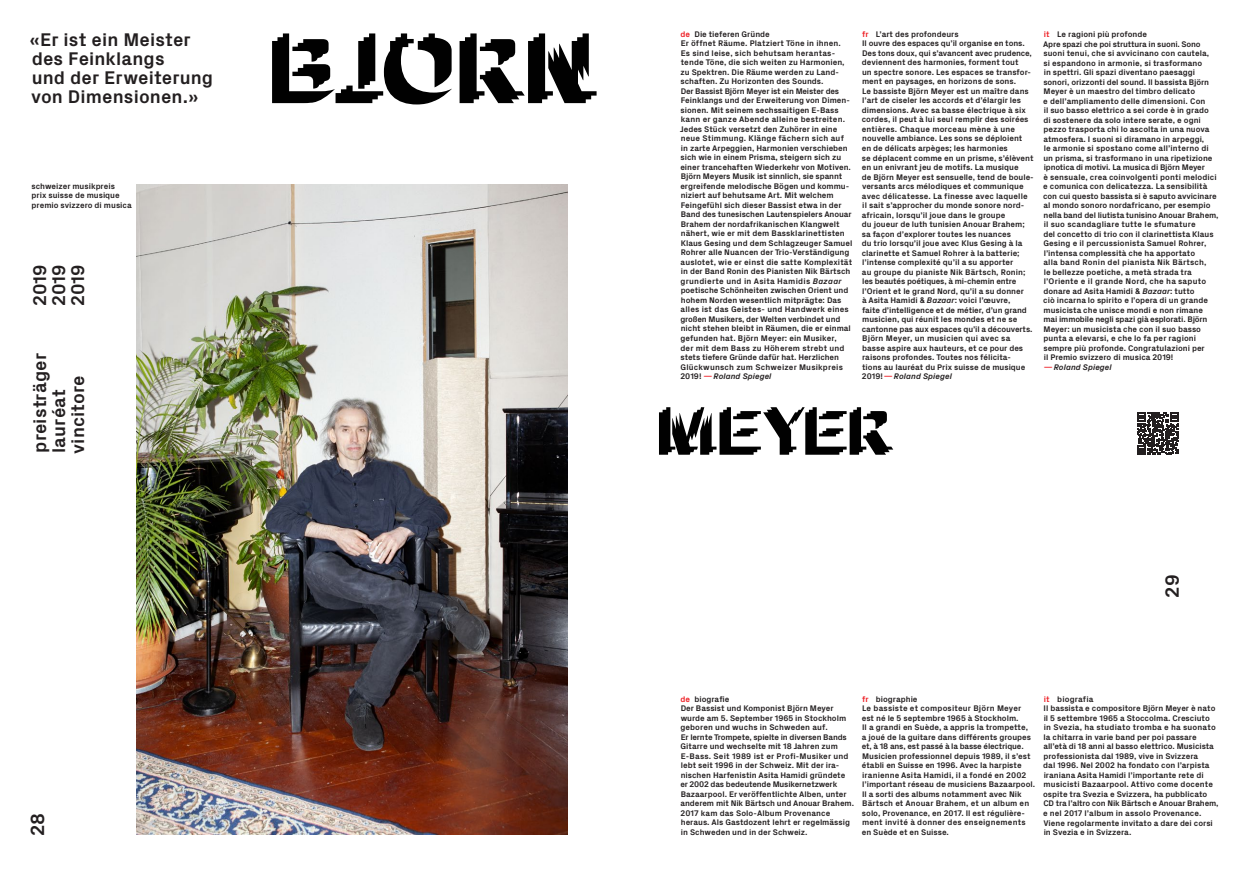
<style>
.page{position:relative;width:1248px;height:879px;background:#fff}
.page>*{position:absolute;margin:0;border:0;box-sizing:border-box;transform-origin:0 0}
.t1{font:700 19.3px "Px Grotesk";color:#231f20}
.t2{font:700 18.6px/19px "Px Grotesk";letter-spacing:.005em;color:#231f20}
.t3{font:700 8.2px/9.5px "Px Grotesk";color:#231f20}
.s1{color:#ee1d23}
.s2{font-style:italic}
</style>
<div class="page">
<img style="left:136px;top:185px;width:431px;height:650px">
<svg style="left:1137px;top:413px;width:41px;height:42px"></svg>
<svg style="left:659px;top:407px;width:234px;height:48px"></svg>
<svg style="left:459px;top:33px;width:137px;height:70px"></svg>
<svg style="left:272px;top:33px;width:180px;height:71px"></svg>
<h2 class="t2" style="left:30px;top:29px;width:185px">«Er ist ein Meister des Feinklangs<br>und der Erweiterung von Dimensionen.»</h2>
<p class="t3" style="left:31px;top:181px;width:102px">schweizer musikpreis prix suisse de musique premio svizzero di musica</p>
<h2 class="t2" style="left:67px;top:306px;width:44px;rotate:-90deg">2019</h2>
<h2 class="t2" style="left:48px;top:306px;width:44px;rotate:-90deg">2019</h2>
<h2 class="t2" style="left:29px;top:306px;width:44px;rotate:-90deg">2019</h2>
<h2 class="t2" style="left:29px;top:453px;width:101px;rotate:-90deg">preisträger</h2>
<h2 class="t2" style="left:67px;top:454px;width:80px;rotate:-90deg">vincitore</h2>
<h2 class="t2" style="left:48px;top:453px;width:65px;rotate:-90deg">lauréat</h2>
<h1 class="t1" style="left:24px;top:836px;width:25px;rotate:-90deg">28</h1>
<p class="t3" style="left:680px;top:29px;width:174px"><span class="s1">de</span> Die tieferen Gründe<br>Er öffnet Räume. Platziert Töne in ihnen.<br>Es sind leise, sich behutsam herantas&shy;tende Töne, die sich weiten zu Harmonien, zu Spektren. Die Räume werden zu Land&shy;schaften. Zu Horizonten des Sounds.<br>Der Bassist Björn Meyer ist ein Meister des Feinklangs und der Erweiterung von Dimen&shy;sionen. Mit seinem sechssaitigen E-Bass kann er ganze Abende alleine bestreiten.<br>Jedes Stück versetzt den Zuhörer in eine neue Stimmung. Klänge fächern sich auf in zarte Arpeggien, Harmonien verschieben sich wie in einem Prisma, steigern sich zu einer trancehaften Wiederkehr von Motiven.<br>Björn Meyers Musik ist sinnlich, sie spannt ergreifende melodische Bögen und kommu&shy;niziert auf behutsame Art. Mit welchem Feingefühl sich dieser Bassist etwa in der Band des tunesischen Lautenspielers Anouar Brahem der nordafrikanischen Klangwelt nähert, wie er mit dem Bassklarinettisten Klaus Gesing und dem Schlagzeuger Samuel Rohrer alle Nuancen der Trio-Verständigung auslotet, wie er einst die satte Komplexität in der Band Ronin des Pianisten Nik Bärtsch grundierte und in Asita Hamidis <span class="s2">Bazaar </span>poetische Schönheiten zwischen Orient und hohem Norden wesentlich mitprägte: Das alles ist das Geistes- und Handwerk eines großen Musikers, der Welten verbindet und nicht stehen bleibt in Räumen, die er einmal gefunden hat. Björn Meyer: ein Musiker,<br>der mit dem Bass zu Höherem strebt und stets tiefere Gründe dafür hat. Herzlichen Glückwunsch zum Schweizer Musikpreis 2019! <span class="s1">—</span><span class="s2">Roland Spiegel</span></p>
<p class="t3" style="left:861px;top:29px;width:173px"><span class="s1">fr</span> L’art des profondeurs<br>Il ouvre des espaces qu’il organise en tons.<br>Des tons doux, qui s’avancent avec prudence, deviennent des harmonies, forment tout<br>un spectre sonore. Les espaces se transfor&shy;ment en paysages, en horizons de sons.<br>Le bassiste Björn Meyer est un maître dans l’art de ciseler les accords et d’élargir les dimensions. Avec sa basse électrique à six cordes, il peut à lui seul remplir des soirées entières. Chaque morceau mène à une nouvelle ambiance. Les sons se déploient<br>en de délicats arpèges; les harmonies<br>se déplacent comme en un prisme, s’élèvent en un enivrant jeu de motifs. La musique<br>de Björn Meyer est sensuelle, tend de boule&shy;versants arcs mélodiques et communique avec délicatesse. La finesse avec laquelle il sait s’approcher du monde sonore nord-- africain, lorsqu’il joue dans le groupe<br>du joueur de luth tunisien Anouar Brahem; sa façon d’explorer toutes les nuances<br>du trio lorsqu’il joue avec Klus Gesing à la clarinette et Samuel Rohrer à la batterie; l’intense complexité qu’il a su apporter<br>au groupe du pianiste Nik Bärtsch, Ronin; les beautés poétiques, à mi-chemin entre l’Orient et le grand Nord, qu’il a su donner<br>à Asita Hamidi &amp; <span class="s2">Bazaar</span>: voici l’œuvre,<br>faite d’intelligence et de métier, d’un grand musicien, qui réunit les mondes et ne se cantonne pas aux espaces qu’il a découverts.<br>Björn Meyer, un musicien qui avec sa basse aspire aux hauteurs, et ce pour des raisons profondes. Toutes nos félicita-<br>tions au lauréat du Prix suisse de musique 2019!<span class="s1">—</span><span class="s2">Roland Spiegel</span></p>
<p class="t3" style="left:1043px;top:29px;width:177px"><span class="s1">it</span> Le ragioni più profonde<br>Apre spazi che poi struttura in suoni. Sono suoni tenui, che si avvicinano con cautela,<br>si espandono in armonie, si trasformano<br>in spettri. Gli spazi diventano paesaggi sonori, orizzonti del sound. Il bassista Björn Meyer è un maestro del timbro delicato<br>e dell’ampliamento delle dimensioni. Con<br>il suo basso elettrico a sei corde è in grado<br>di sostenere da solo intere serate, e ogni pezzo trasporta chi lo ascolta in una nuova atmosfera. I suoni si diramano in arpeggi,<br>le armonie si spostano come all’interno di un prisma, si trasformano in una ripetizione ipnotica di motivi. La musica di Björn Meyer<br>è sensuale, crea coinvolgenti ponti melodici e comunica con delicatezza. La sensibilità con cui questo bassista si è saputo avvicinare al mondo sonoro nordafricano, per esempio nella band del liutista tunisino Anouar Brahem, il suo scandagliare tutte le sfumature<br>del concetto di trio con il clarinettista Klaus Gesing e il percussionista Samuel Rohrer, l’intensa complessità che ha apportato<br>alla band Ronin del pianista Nik Bärtsch,<br>le bellezze poetiche, a metà strada tra l’Oriente e il grande Nord, che ha saputo donare ad Asita Hamidi &amp; <span class="s2">Bazaar</span>: tutto<br>ciò incarna lo spirito e l’opera di un grande musicista che unisce mondi e non rimane mai immobile negli spazi già esplorati. Björn Meyer: un musicista che con il suo basso punta a elevarsi, e che lo fa per ragioni sempre più profonde. Congratulazioni per<br>il Premio svizzero di musica 2019!<br><span class="s1">—</span><span class="s2">Roland Spiegel</span></p>
<h1 class="t1" style="left:1158px;top:598px;width:25px;rotate:-90deg">29</h1>
<p class="t3" style="left:680px;top:694px;width:175px"><span class="s1">de</span> biografie<br>Der Bassist und Komponist Björn Meyer wurde am 5. September 1965 in Stockholm geboren und wuchs in Schweden auf.<br>Er lernte Trompete, spielte in diversen Bands Gitarre und wechselte mit 18 Jahren zum E-Bass. Seit 1989 ist er Profi-Musiker und lebt seit 1996 in der Schweiz. Mit der ira&shy;nischen Harfenistin Asita Hamidi gründete er 2002 das bedeutende Musikernetzwerk Bazaarpool. Er veröffentlichte Alben, unter anderem mit Nik Bärtsch und Anouar Brahem.<br>2017 kam das Solo-Album Provenance heraus. Als Gastdozent lehrt er regelmässig in Schweden und in der Schweiz.</p>
<p class="t3" style="left:861px;top:694px;width:175px"><span class="s1">fr</span> biographie<br>Le bassiste et compositeur Björn Meyer est né le 5 septembre 1965 à Stockholm.<br>Il a grandi en Suède, a appris la trompette,<br>a joué de la guitare dans différents groupes et, à 18 ans, est passé à la basse électrique.<br>Musicien professionnel depuis 1989, il s’est établi en Suisse en 1996. Avec la harpiste iranienne Asita Hamidi, il a fondé en 2002 l’important réseau de musiciens Bazaarpool.<br>Il a sorti des albums notamment avec Nik Bärtsch et Anouar Brahem, et un album en solo, Provenance, en 2017. Il est régulière&shy;ment invité à donner des enseignements en Suède et en Suisse.</p>
<p class="t3" style="left:1043px;top:694px;width:177px"><span class="s1">it</span> biografia<br>Il bassista e compositore Björn Meyer è nato il 5 settembre 1965 a Stoccolma. Cresciuto in Svezia, ha studiato tromba e ha suonato la chitarra in varie band per poi passare all’età di 18 anni al basso elettrico. Musicista professionista dal 1989, vive in Svizzera<br>dal 1996. Nel 2002 ha fondato con l’arpista iraniana Asita Hamidi l’importante rete di musicisti Bazaarpool. Attivo come docente ospite tra Svezia e Svizzera, ha pubblicato CD tra l’altro con Nik Bärtsch e Anouar Brahem, e nel 2017 l’album in assolo Provenance.<br>Viene regolarmente invitato a dare dei corsi in Svezia e in Svizzera.</p>
</div>
